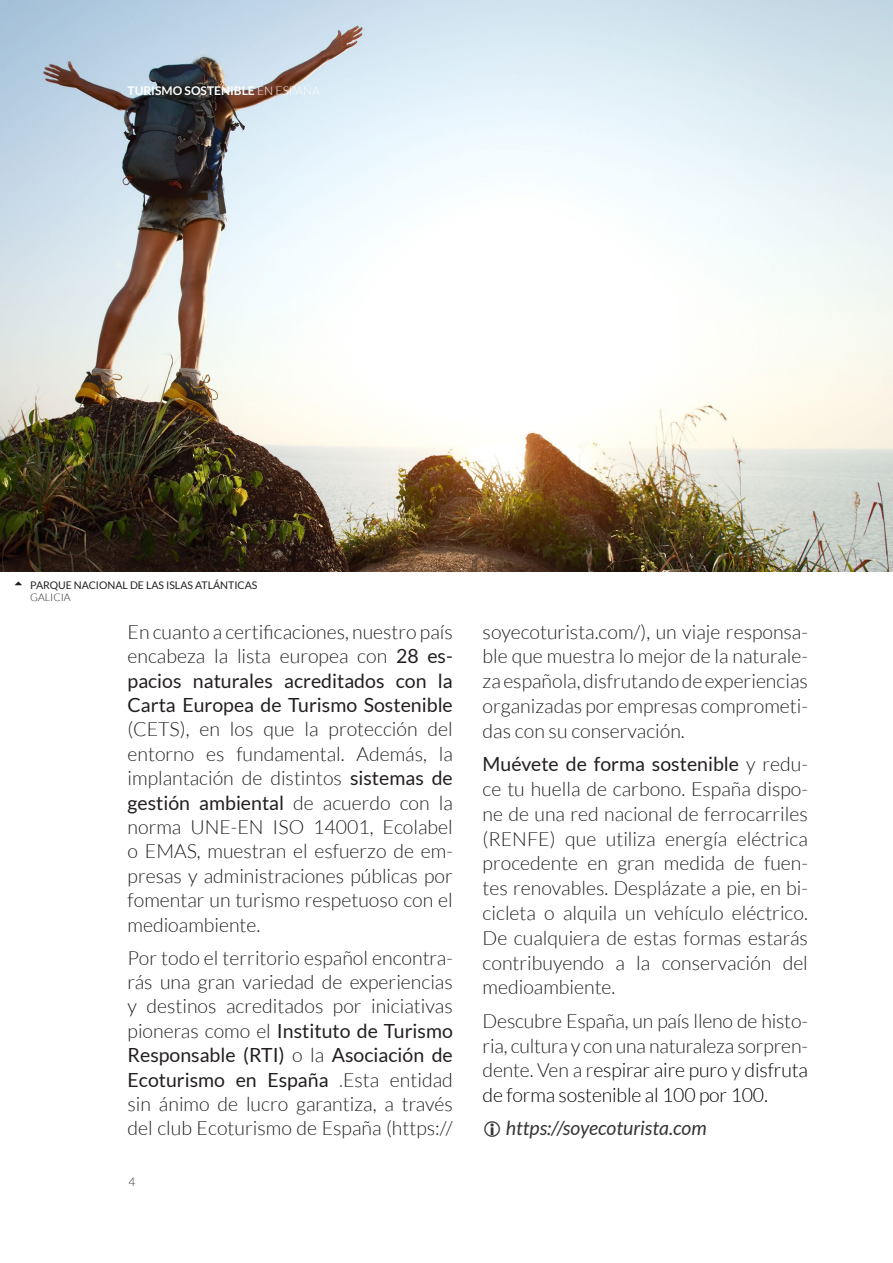
<style>
.page{position:relative;width:893px;height:1263px;background:#fff}
.page>*{position:absolute;margin:0;border:0;box-sizing:border-box;transform-origin:0 0}
.Body{font:300 19.5px/24.5px "Lato";color:#231f20;text-align:justify}
.t1{font:italic 19.5px "Lato";color:#353534}
.t2{font:700 12px "Lato";color:#fff}
.t3{font:300 12px "Lato";color:#353534}
.t4{font:10.5px "Lato";color:#231f20}
.SUBPIE_ARRIBA{font:300 10.5px "Lato";color:#231f20}
.s1{font-weight:300}
.s2{font-weight:400}
.s3{color:#444}
.s4{color:#000}
</style>
<div class="page">
<img style="left:0;top:0;width:893px;height:572px">
<p class="t2" style="left:128px;top:83px;width:194px">TURISMO SOSTENIBLE <span class="s1">EN ESPAÑA</span></p>
<p class="t4" style="left:30px;top:579px;width:229px">PARQUE NACIONAL DE LAS ISLAS ATLÁNTICAS</p>
<p class="SUBPIE_ARRIBA" style="left:30px;top:592px;width:42px">GALICIA</p>
<p class="Body" style="left:128px;top:619px;width:327px">En cuanto a certificaciones, nuestro país encabeza la lista europea con <span class="s2">28 es&shy;pacios naturales acreditados con la Carta Europea de Turismo Sostenible </span>(CETS), en los que la protección del entorno es fundamental. Además, la implantación de distintos <span class="s2">sistemas de gestión ambiental</span> de acuerdo con la norma UNE-EN ISO 14001, Ecolabel o EMAS, muestran el esfuerzo de em&shy;presas y administraciones públicas por fomentar un turismo respetuoso con el medioambiente.</p>
<p class="Body" style="left:128px;top:945px;width:327px">Por todo el territorio español encontra&shy;rás una gran variedad de experiencias y destinos acreditados por iniciativas pioneras como el <span class="s2">Instituto de Turismo Responsable (RTI)</span> o la <span class="s2">Asociación de Ecoturismo en España</span> <span class="s3">.</span>Esta entidad sin ánimo de lucro garantiza, a través del club Ecoturismo de España (https://</p>
<p class="t3" style="left:128px;top:1175px;width:8px">4</p>
<p class="Body" style="left:483px;top:619px;width:327px">soyecoturista.com/), un viaje responsa&shy;ble que muestra lo mejor de la naturale&shy;za española, disfrutando de experiencias organizadas por empresas comprometi&shy;das con su conservación.</p>
<p class="Body" style="left:483px;top:752px;width:327px"><span class="s2">Muévete de forma sostenible</span> y redu&shy;ce tu huella de carbono. España dispo&shy;ne de una red nacional de ferrocarriles (RENFE) que utiliza energía eléctrica procedente en gran medida de fuen&shy;tes renovables. Desplázate a pie, en bi&shy;cicleta o alquila un vehículo eléctrico.<br>De cualquiera de estas formas estarás contribuyendo a la conservación del medioambiente.</p>
<p class="Body" style="left:483px;top:1008px;width:327px">Descubre España, un país lleno de histo&shy;ria, cultura y con una naturaleza sorpren&shy;dente. Ven a r<span class="s4">espirar aire puro</span> y <span class="s4">disfruta de forma sostenible al 100 por 100.</span></p>
<p class="t1" style="left:506px;top:1117px;width:202px">https://soyecoturista.com</p>
</div>
